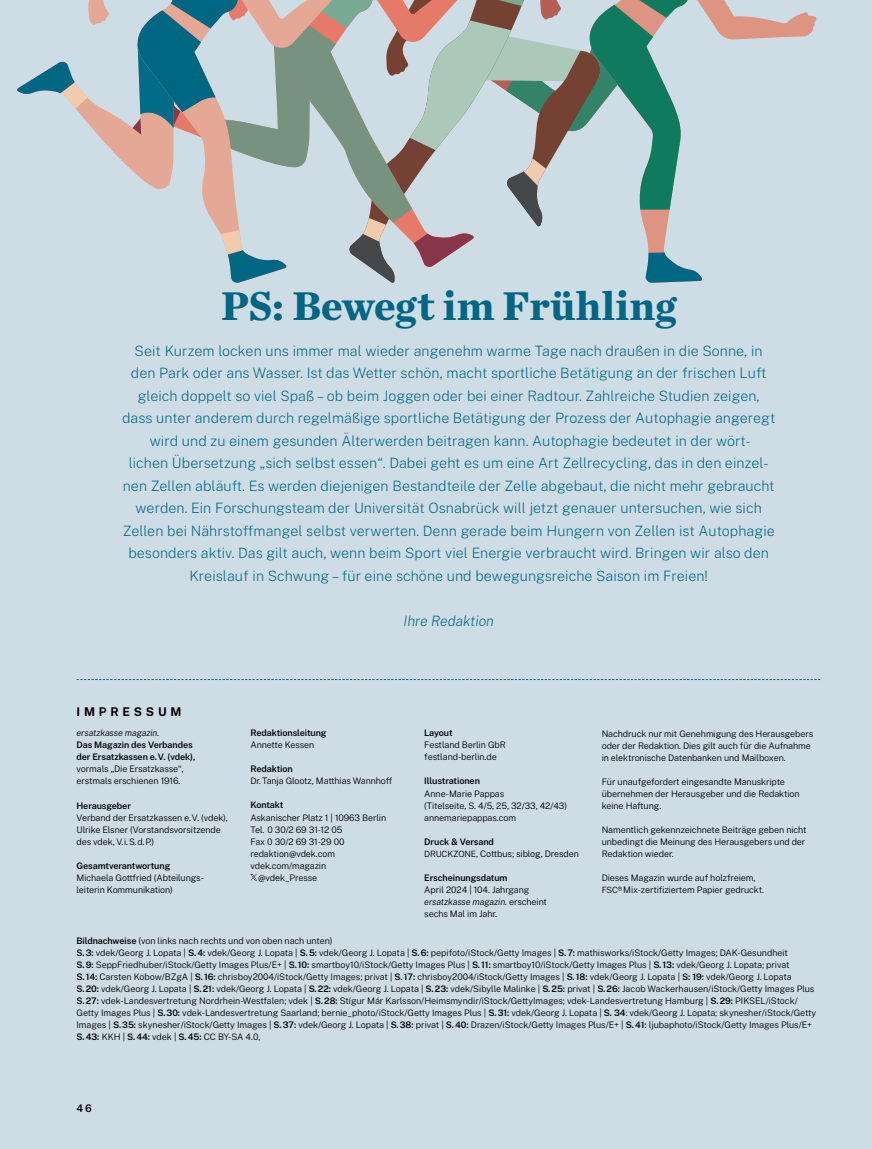
<style>
.page{position:relative;width:872px;height:1149px;background:#fff}
.page>*{position:absolute;margin:0;border:0;box-sizing:border-box;transform-origin:0 0}
.t1{font:700 42px "Chronicle Text G1";letter-spacing:-.01em;color:#006783}
.t2{font:200 14.25px/22.5px "Public Sans";letter-spacing:.005em;color:#006783;text-align:center}
.t3{font:italic 200 14.25px "Public Sans";color:#006783}
.t4{font:700 12px "Public Sans";letter-spacing:.315em;color:#000}
.t5{font:600 10.5px "Public Sans";color:#000}
.t6{font:300 9px/12px "Public Sans";letter-spacing:-.01em;color:#000}
.t7{font:600 9px/12px "Public Sans";letter-spacing:-.01em;color:#000}
.t8{font:italic 300 9px "Public Sans";letter-spacing:-.01em;color:#000}
.s1{font-weight:600}
.s2{font-size:8.7px}
.s3{font-style:italic}
</style>
<div class="page">
<div style="left:0;top:0;width:872px;height:1148px;background:#cedce6"></div>
<svg style="left:77px;top:679px;width:743px;height:1px"></svg>
<svg style="left:250px;top:873px;width:7px;height:7px"></svg>
<svg style="left:17px;top:0;width:799px;height:283px"></svg>
<h1 class="t1" style="left:221px;top:271px;width:457px">PS: Bewegt im Frühling</h1>
<p class="t2" style="left:122px;top:338px;width:655px">Seit Kurzem locken uns immer mal wieder angenehm warme Tage nach draußen in die Sonne, in den Park oder ans Wasser. Ist das Wetter schön, macht sportliche Betätigung an der frischen Luft gleich doppelt so viel Spaß – ob beim Joggen oder bei einer Radtour. Zahlreiche Studien zeigen, dass unter anderem durch regelmäßige sportliche Betätigung der Prozess der Autophagie angeregt wird und zu einem gesunden Älterwerden beitragen kann. Autophagie bedeutet in der wört-<br>lichen Übersetzung „sich selbst essen“. Dabei geht es um eine Art Zellrecycling, das in den einzel&shy;nen Zellen abläuft. Es werden diejenigen Bestandteile der Zelle abgebaut, die nicht mehr gebraucht werden. Ein Forschungsteam der Universität Osnabrück will jetzt genauer untersuchen, wie sich Zellen bei Nährstoffmangel selbst verwerten. Denn gerade beim Hungern von Zellen ist Autophagie besonders aktiv. Das gilt auch, wenn beim Sport viel Energie verbraucht wird. Bringen wir also den Kreislauf in Schwung – für eine schöne und bewegungsreiche Saison im Freien!</p>
<h2 class="t3" style="left:403px;top:611px;width:92px">Ihre Redaktion</h2>
<h3 class="t4" style="left:77px;top:702px;width:107px">IMPRESSUM</h3>
<p class="t8" style="left:77px;top:726px;width:84px">ersatzkasse magazin.</p>
<p class="t7" style="left:77px;top:738px;width:120px">Das Magazin des Verbandes der Ersatzkassen e.V. (vdek),</p>
<p class="t6" style="left:77px;top:762px;width:109px">vormals „Die Ersatzkasse“, erstmals erschienen 1916.</p>
<p class="t7" style="left:77px;top:798px;width:56px">Herausgeber</p>
<p class="t6" style="left:77px;top:810px;width:153px">Verband der Ersatzkassen e.V. (vdek),<br>Ulrike Elsner (Vorstandsvorsitzende des vdek, V.i.S.d.P.)</p>
<p class="t7" style="left:77px;top:858px;width:95px">Gesamtverantwortung</p>
<p class="t6" style="left:77px;top:870px;width:129px">Michaela Gottfried (Abteilungs&shy;leiterin Kommunikation)</p>
<p class="t7" style="left:250px;top:726px;width:78px">Redaktionsleitung</p>
<p class="t6" style="left:250px;top:738px;width:65px">Annette Kessen</p>
<p class="t7" style="left:250px;top:762px;width:44px">Redaktion</p>
<p class="t6" style="left:250px;top:774px;width:144px">Dr.Tanja Glootz, Matthias Wannhoff</p>
<p class="t7" style="left:250px;top:798px;width:35px">Kontakt</p>
<p class="t6" style="left:250px;top:810px;width:137px">Askanischer Platz 1 | 10963 Berlin</p>
<p class="t6" style="left:250px;top:822px;width:93px">Tel. 0 30/2 69 31-12 05</p>
<p class="t6" style="left:250px;top:834px;width:95px">Fax 0 30/2 69 31-29 00</p>
<p class="t6" style="left:250px;top:846px;width:86px">redaktion@vdek.com</p>
<p class="t6" style="left:250px;top:858px;width:77px">vdek.com/magazin</p>
<p class="t6" style="left:258px;top:870px;width:61px">@vdek_Presse</p>
<p class="t7" style="left:424px;top:726px;width:30px">Layout</p>
<p class="t6" style="left:424px;top:738px;width:83px">Festland Berlin GbR festland-berlin.de</p>
<p class="t7" style="left:424px;top:774px;width:57px">Illustrationen</p>
<p class="t6" style="left:424px;top:786px;width:144px">Anne-Marie Pappas<br>(Titelseite, S. 4/5, 25, 32/33, 42/43) annemariepappas.com</p>
<p class="t6" style="left:424px;top:834px;width:156px"><span class="s1">Druck &amp; Versand<br></span><span class="s2">DRUCKZONE</span>, Cottbus; siblog, Dresden</p>
<p class="t7" style="left:424px;top:870px;width:85px">Erscheinungsdatum</p>
<p class="t6" style="left:424px;top:882px;width:124px">April 2024 | 104. Jahrgang <span class="s3">ersatzkasse magazin.</span> erscheint sechs Mal im Jahr.</p>
<p class="t6" style="left:601px;top:726px;width:213px">Nachdruck nur mit Genehmigung des Herausgebers oder der Redaktion. Dies gilt auch für die Aufnahme in elektronische Datenbanken und Mailboxen.</p>
<p class="t6" style="left:601px;top:774px;width:199px">Für unaufgefordert eingesandte Manuskripte übernehmen der Herausgeber und die Redaktion keine Haftung.</p>
<p class="t6" style="left:601px;top:822px;width:206px">Namentlich gekennzeichnete Beiträge geben nicht unbedingt die Meinung des Herausgebers und der<br>Redaktion wieder.</p>
<p class="t6" style="left:601px;top:870px;width:164px">Dieses Magazin wurde auf holzfreiem,<br><span class="s2">FSC®</span>Mix-zertifiziertem Papier gedruckt.</p>
<p class="t6" style="left:77px;top:934px;width:741px"><span class="s1">Bildnachweise</span> (von links nach rechts und von oben nach unten)<br><span class="s1">S.3:</span> vdek/Georg J. Lopata | <span class="s1">S.4:</span> vdek/Georg J. Lopata | <span class="s1">S.5:</span> vdek/Georg J. Lopata | <span class="s1">S.6:</span> pepifoto/iStock/Getty Images | <span class="s1">S.7:</span> mathisworks/iStock/Getty Images; DAK-Gesundheit<br><span class="s1">S.9:</span> SeppFriedhuber/iStock/Getty Images Plus/E+ | <span class="s1">S. 10:</span> smartboy10/iStock/Getty Images Plus | <span class="s1">S. 11:</span> smartboy10/iStock/Getty Images Plus | <span class="s1">S. 13:</span> vdek/Georg J. Lopata; privat<br><span class="s1">S. 14:</span> Carsten Kobow/BZgA | <span class="s1">S. 16:</span> chrisboy2004/iStock/Getty Images; privat | <span class="s1">S. 17:</span> chrisboy2004/iStock/Getty Images | <span class="s1">S. 18:</span> vdek/Georg J. Lopata | <span class="s1">S: 19:</span> vdek/Georg J. Lopata <span class="s1">S.20:</span> vdek/Georg J. Lopata | <span class="s1">S.21:</span> vdek/Georg J. Lopata | <span class="s1">S.22:</span> vdek/Georg J. Lopata | <span class="s1">S.23:</span> vdek/Sibylle Malinke | <span class="s1">S.25:</span> privat | <span class="s1">S.26:</span> Jacob Wackerhausen/iStock/Getty Images Plus <span class="s1">S.27:</span> vdek-Landesvertretung Nordrhein-Westfalen; vdek | <span class="s1">S.28:</span> Stígur Már Karlsson/Heimsmyndir/iStock/GettyImages; vdek-Landesvertretung Hamburg | <span class="s1">S.29:</span> PIKSEL/iStock/ Getty Images Plus | <span class="s1">S.30:</span> vdek-Landesvertretung Saarland; bernie_photo/iStock/Getty Images Plus | <span class="s1">S.31:</span> vdek/Georg J. Lopata | <span class="s1">S. 34</span>: vdek/Georg J. Lopata; skynesher/iStock/Getty Images | <span class="s1">S.35:</span> skynesher/iStock/Getty Images | <span class="s1">S.37:</span> vdek/Georg J. Lopata | <span class="s1">S.38:</span> privat | <span class="s1">S.40:</span> Drazen/iStock/Getty Images Plus/E+ | <span class="s1">S.41:</span> ljubaphoto/iStock/Getty Images Plus/E+ <span class="s1">S.43:</span> KKH | <span class="s1">S.44:</span> vdek | <span class="s1">S.45:</span> CC BY-SA 4.0,</p>
<p class="t5" style="left:77px;top:1100px;width:17px">46</p>
</div>
